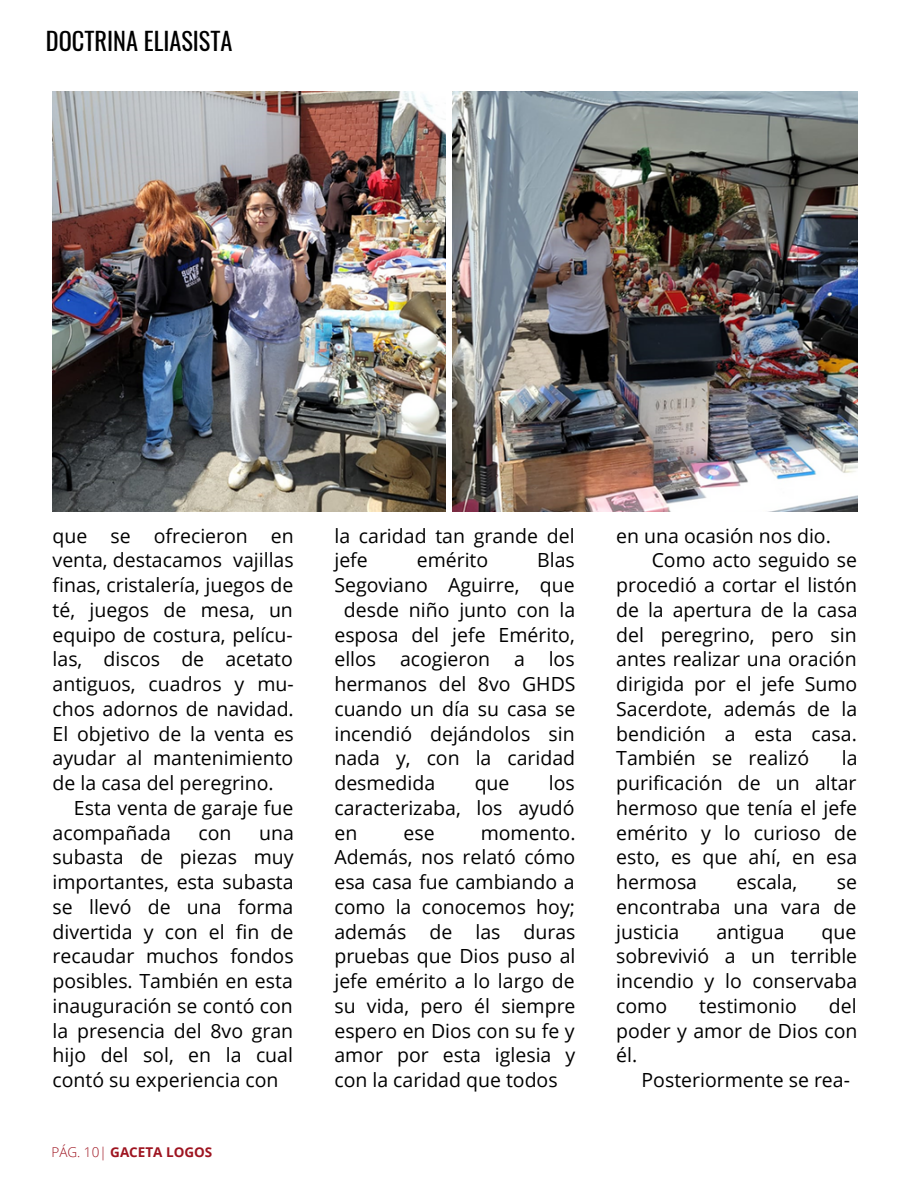
<style>
.page{position:relative;width:918px;height:1188px;background:#fff}
.page>*{position:absolute;margin:0;border:0;box-sizing:border-box;transform-origin:0 0}
.t1{font:24.45px "Oswald";color:#000}
.t2{font:19.5px/24.8px "Open Sans";color:#000;text-align:justify}
.t3{font:700 13.5px "Open Sans";color:#9e1420}
.s1{font-weight:300}
</style>
<div class="page">
<img style="left:53px;top:92px;width:392px;height:419px">
<img style="left:453px;top:92px;width:405px;height:419px">
<p class="t1" style="left:46px;top:22px;width:188px">DOCTRINA ELIASISTA</p>
<p class="t2" style="left:53px;top:523px;width:243px">que se ofrecieron en venta, destacamos vajillas finas, cristalería, juegos de té, juegos de mesa, un equipo de costura, pelícu&shy;las, discos de acetato antiguos, cuadros y mu&shy;chos adornos de navidad.<br>El objetivo de la venta es ayudar al mantenimiento de la casa del peregrino.</p>
<p class="t2" style="left:53px;top:795px;width:242px;text-indent:21px">Esta venta de garaje fue acompañada</p>
<p class="t2" style="left:53px;top:820px;width:243px;text-indent:207px">una subasta de piezas muy importantes, esta subasta se llevó de una forma divertida y con el fin de recaudar muchos fondos posibles. También en esta inauguración se contó con la presencia del 8vo gran hijo del sol, en la cual contó su experiencia con</p>
<p class="t2" style="left:199px;top:820px;width:35px">con</p>
<p class="t3" style="left:52px;top:1143px;width:162px"><span class="s1">PÁG. 10|</span> GACETA LOGOS</p>
<p class="t2" style="left:334px;top:523px;width:242px">la caridad tan grande del jefe</p>
<p class="t2" style="left:417px;top:547px;width:73px">emérito</p>
<p class="t2" style="left:537px;top:547px;width:39px">Blas</p>
<p class="t2" style="left:334px;top:572px;width:242px">Segoviano Aguirre, que</p>
<p class="t2" style="left:344px;top:597px;width:233px">desde niño junto con la</p>
<p class="t2" style="left:334px;top:622px;width:242px">esposa del jefe Emérito,</p>
<p class="t2" style="left:334px;top:646px;width:242px">ellos acogieron a los</p>
<p class="t2" style="left:334px;top:671px;width:243px">hermanos del 8vo GHDS</p>
<p class="t2" style="left:334px;top:696px;width:243px">cuando un día su casa se</p>
<p class="t2" style="left:334px;top:721px;width:242px">incendió dejándolos sin</p>
<p class="t2" style="left:334px;top:745px;width:242px">nada y, con la caridad</p>
<p class="t2" style="left:334px;top:770px;width:102px">desmedida</p>
<p class="t2" style="left:475px;top:770px;width:36px">que</p>
<p class="t2" style="left:334px;top:770px;width:242px;text-indent:215px">los caracterizaba, los ayudó en</p>
<p class="t2" style="left:334px;top:820px;width:243px;text-indent:146px">momento.<br>Además, nos relató cómo esa casa fue cambiando a como la conocemos hoy; además de las duras pruebas que Dios puso al jefe emérito a lo largo de su vida, pero él siempre espero en Dios con su fe y amor por esta iglesia y con la caridad que todos</p>
<p class="t2" style="left:403px;top:820px;width:33px">ese</p>
<p class="t2" style="left:616px;top:523px;width:216px">en una ocasión nos dio.</p>
<p class="t2" style="left:616px;top:547px;width:243px;text-indent:35px">Como acto seguido se procedió a cortar el listón de la apertura de la casa del peregrino, pero sin antes realizar una oración dirigida por el jefe Sumo Sacerdote, además de la bendición a esta casa.<br>También se realizó</p>
<p class="t2" style="left:616px;top:745px;width:243px;text-indent:226px">la purificación de un altar hermoso que tenía el jefe emérito y lo curioso de esto, es que ahí, en esa hermosa</p>
<p class="t2" style="left:737px;top:869px;width:62px">escala,</p>
<p class="t2" style="left:616px;top:869px;width:242px;text-indent:221px">se encontraba una vara de justicia</p>
<p class="t2" style="left:716px;top:919px;width:70px">antigua</p>
<p class="t2" style="left:616px;top:919px;width:243px;text-indent:205px">que sobrevivió a un terrible incendio y lo conservaba como</p>
<p class="t2" style="left:616px;top:993px;width:243px;text-indent:213px">del poder y amor de Dios con él.</p>
<p class="t2" style="left:642px;top:1067px;width:210px">Posteriormente se rea-</p>
<p class="t2" style="left:699px;top:993px;width:99px">testimonio</p>
</div>
